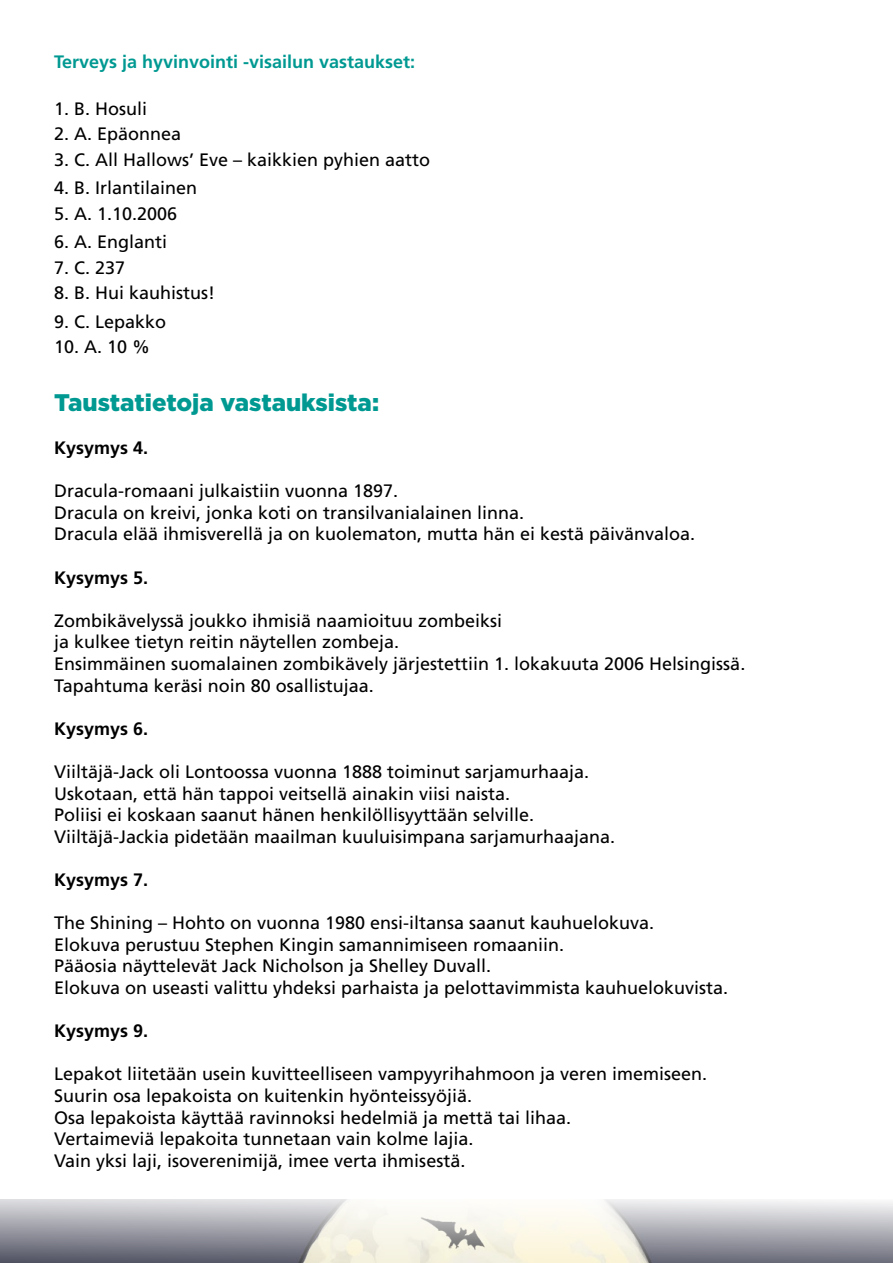
<style>
.page{position:relative;width:893px;height:1263px;background:#fff}
.page>*{position:absolute;margin:0;border:0;box-sizing:border-box;transform-origin:0 0}
.leipäteksti{font:900 24px "Gotham";color:#009992}
.leipäteksti-2{font:18px "Frutiger LT Std";color:#000}
.leipäteksti-3{font:700 18px "Frutiger LT Std";color:#000}
.leipäteksti-4{font:700 18px "Frutiger LT Std";color:#009992}
</style>
<div class="page">
<svg style="left:0;top:1199px;width:893px;height:64px;background:#c1c0c1"></svg>
<p class="leipäteksti-4" style="left:54px;top:51px;width:363px">Terveys ja hyvinvointi -visailun vastaukset:</p>
<p class="leipäteksti-2" style="left:54px;top:98px;width:95px">1. B. Hosuli</p>
<p class="leipäteksti-2" style="left:54px;top:123px;width:129px">2. A. Epäonnea</p>
<p class="leipäteksti-2" style="left:54px;top:149px;width:378px">3. C. All Hallows’ Eve – kaikkien pyhien aatto</p>
<p class="leipäteksti-2" style="left:54px;top:177px;width:145px">4. B. Irlantilainen</p>
<p class="leipäteksti-2" style="left:54px;top:203px;width:125px">5. A. 1.10.2006</p>
<p class="leipäteksti-2" style="left:54px;top:231px;width:115px">6. A. Englanti</p>
<p class="leipäteksti-2" style="left:54px;top:257px;width:73px">7. C. 237</p>
<p class="leipäteksti-2" style="left:54px;top:282px;width:163px">8. B. Hui kauhistus!</p>
<p class="leipäteksti-2" style="left:54px;top:311px;width:114px">9. C. Lepakko</p>
<p class="leipäteksti-2" style="left:54px;top:336px;width:98px">10. A. 10 %</p>
<p class="leipäteksti" style="left:54px;top:386px;width:327px">Taustatietoja vastauksista:</p>
<p class="leipäteksti-3" style="left:54px;top:437px;width:96px">Kysymys 4.</p>
<p class="leipäteksti-2" style="left:54px;top:480px;width:346px">Dracula-romaani julkaistiin vuonna 1897.</p>
<p class="leipäteksti-2" style="left:54px;top:502px;width:472px">Dracula on kreivi, jonka koti on transilvanialainen linna.</p>
<p class="leipäteksti-2" style="left:54px;top:523px;width:643px">Dracula elää ihmisverellä ja on kuolematon, mutta hän ei kestä päivänvaloa.</p>
<p class="leipäteksti-3" style="left:54px;top:567px;width:96px">Kysymys 5.</p>
<p class="leipäteksti-2" style="left:54px;top:610px;width:450px">Zombikävelyssä joukko ihmisiä naamioituu zombeiksi</p>
<p class="leipäteksti-2" style="left:54px;top:631px;width:347px">ja kulkee tietyn reitin näytellen zombeja.</p>
<p class="leipäteksti-2" style="left:54px;top:653px;width:693px">Ensimmäinen suomalainen zombikävely järjestettiin 1. lokakuuta 2006 Helsingissä.</p>
<p class="leipäteksti-2" style="left:54px;top:675px;width:321px">Tapahtuma keräsi noin 80 osallistujaa.</p>
<p class="leipäteksti-3" style="left:54px;top:718px;width:96px">Kysymys 6.</p>
<p class="leipäteksti-2" style="left:54px;top:761px;width:537px">Viiltäjä-Jack oli Lontoossa vuonna 1888 toiminut sarjamurhaaja.</p>
<p class="leipäteksti-2" style="left:54px;top:783px;width:458px">Uskotaan, että hän tappoi veitsellä ainakin viisi naista.</p>
<p class="leipäteksti-2" style="left:54px;top:804px;width:482px">Poliisi ei koskaan saanut hänen henkilöllisyyttään selville.</p>
<p class="leipäteksti-2" style="left:54px;top:826px;width:563px">Viiltäjä-Jackia pidetään maailman kuuluisimpana sarjamurhaajana.</p>
<p class="leipäteksti-3" style="left:54px;top:869px;width:96px">Kysymys 7.</p>
<p class="leipäteksti-2" style="left:54px;top:912px;width:602px">The Shining – Hohto on vuonna 1980 ensi-iltansa saanut kauhuelokuva.</p>
<p class="leipäteksti-2" style="left:54px;top:934px;width:512px">Elokuva perustuu Stephen Kingin samannimiseen romaaniin.</p>
<p class="leipäteksti-2" style="left:54px;top:955px;width:439px">Pääosia näyttelevät Jack Nicholson ja Shelley Duvall.</p>
<p class="leipäteksti-2" style="left:54px;top:977px;width:676px">Elokuva on useasti valittu yhdeksi parhaista ja pelottavimmista kauhuelokuvista.</p>
<p class="leipäteksti-3" style="left:54px;top:1020px;width:96px">Kysymys 9.</p>
<p class="leipäteksti-2" style="left:54px;top:1063px;width:655px">Lepakot liitetään usein kuvitteelliseen vampyyrihahmoon ja veren imemiseen.</p>
<p class="leipäteksti-2" style="left:54px;top:1085px;width:420px">Suurin osa lepakoista on kuitenkin hyönteissyöjiä.</p>
<p class="leipäteksti-2" style="left:54px;top:1107px;width:519px">Osa lepakoista käyttää ravinnoksi hedelmiä ja mettä tai lihaa.</p>
<p class="leipäteksti-2" style="left:54px;top:1128px;width:421px">Vertaimeviä lepakoita tunnetaan vain kolme lajia.</p>
<p class="leipäteksti-2" style="left:54px;top:1150px;width:413px">Vain yksi laji, isoverenimijä, imee verta ihmisestä.</p>
</div>
